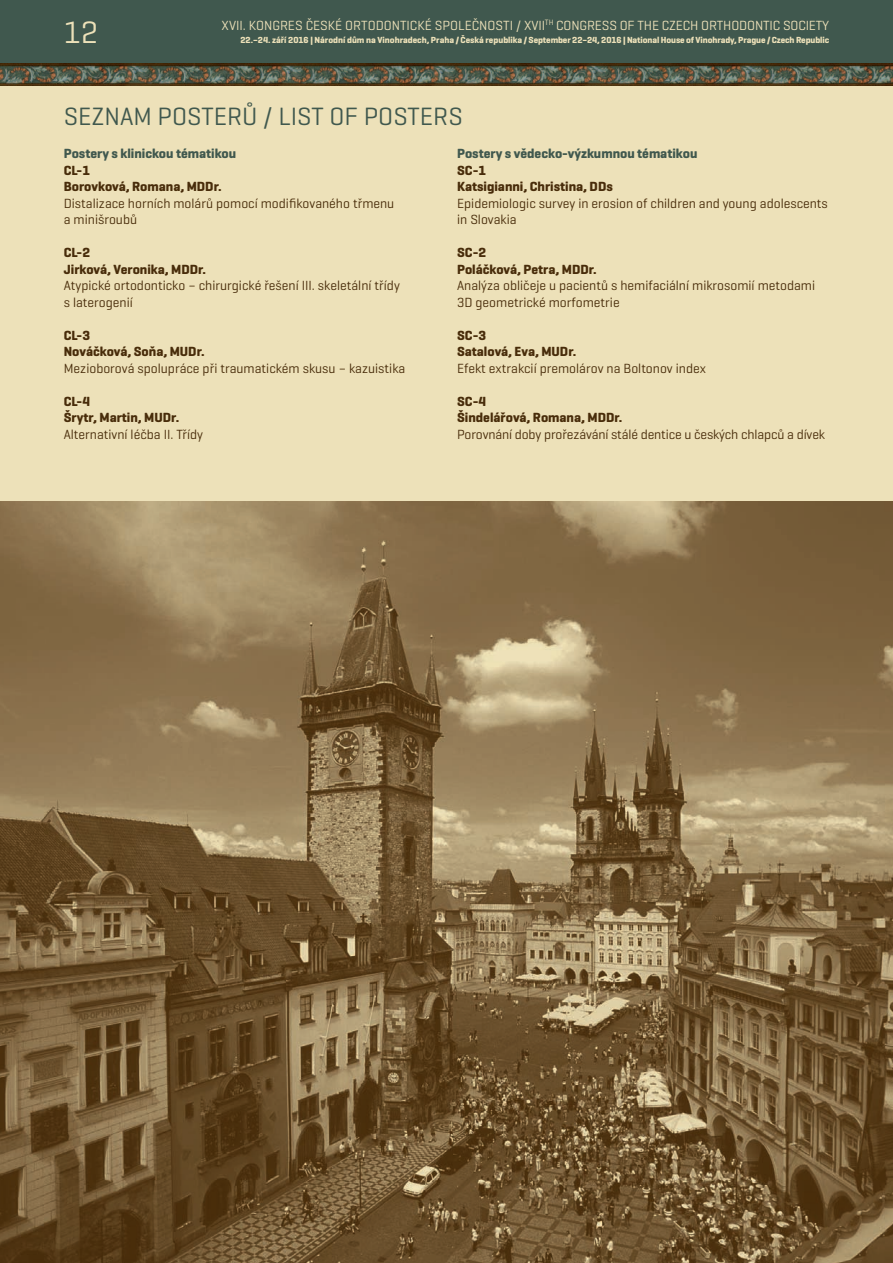
<style>
.page{position:relative;width:893px;height:1263px;background:#ede1b9}
.page>*{position:absolute;margin:0;border:0;box-sizing:border-box;transform-origin:0 0}
.t1{font:31.5px "Geogrotesque";color:#ede1b9}
.t2{font:25.5px "Geogrotesque";color:#40584e}
.t3{font:13.5px/16.5px "Geogrotesque";color:#482c0a}
.t4{font:700 13.5px/16.5px "Geogrotesque";color:#482c0a}
.t5{font:13.5px "Geogrotesque";letter-spacing:-.005em;color:#ede1b9}
.t6{font:700 13.5px "Geogrotesque";color:#40584e}
.t7{font:700 9px "Geogrotesque";letter-spacing:-.01em;color:#ede1b9}
</style>
<div class="page">
<div style="left:0;top:0;width:893px;height:64px;background:#40584e"></div>
<img style="left:0;top:64px;width:893px;height:21px">
<img style="left:0;top:502px;width:893px;height:761px">
<h1 class="t1" style="left:64px;top:20px;width:36px">12</h1>
<p class="t5" style="left:222px;top:20px;width:609px">XVII. KONGRES ČESKÉ ORTODONTICKÉ SPOLEČNOSTI / XVII<sup>TH</sup> CONGRESS OF THE CZECH ORTHODONTIC SOCIETY</p>
<p class="t7" style="left:240px;top:36px;width:590px">22.–24. září 2016 | Národní dům na Vinohradech, Praha / Česká republika / September 22–24, 2016 | National House of Vinohrady, Prague / Czech Republic</p>
<h2 class="t2" style="left:64px;top:107px;width:400px">SEZNAM POSTERŮ / LIST OF POSTERS</h2>
<p class="t6" style="left:64px;top:149px;width:174px">Postery s klinickou tématikou</p>
<p class="t4" style="left:64px;top:163px;width:159px">CL-1<br>Borovková, Romana, MDDr.</p>
<p class="t3" style="left:64px;top:196px;width:332px">Distalizace horních molárů pomocí modifikovaného třmenu a minišroubů</p>
<p class="t4" style="left:64px;top:245px;width:144px">CL-2<br>Jirková, Veronika, MDDr.</p>
<p class="t3" style="left:64px;top:278px;width:338px">Atypické ortodonticko – chirurgické řešení III. skeletální třídy s laterogenií</p>
<p class="t4" style="left:64px;top:328px;width:142px">CL-3<br>Nováčková, Soňa, MUDr.</p>
<p class="t3" style="left:64px;top:361px;width:343px">Mezioborová spolupráce při traumatickém skusu – kazuistika</p>
<p class="t4" style="left:64px;top:394px;width:117px">CL-4<br>Šrytr, Martin, MUDr.</p>
<p class="t3" style="left:64px;top:427px;width:141px">Alternativní léčba II. Třídy</p>
<p class="t6" style="left:457px;top:149px;width:242px">Postery s vědecko-výzkumnou tématikou</p>
<p class="t4" style="left:457px;top:163px;width:157px">SC-1<br>Katsigianni, Christina, DDs</p>
<p class="t3" style="left:457px;top:196px;width:372px">Epidemiologic survey in erosion of children and young adolescents in Slovakia</p>
<p class="t4" style="left:457px;top:245px;width:141px">SC-2<br>Poláčková, Petra, MDDr.</p>
<p class="t3" style="left:457px;top:278px;width:360px">Analýza obličeje u pacientů s hemifaciální mikrosomií metodami<br>3D geometrické morfometrie</p>
<p class="t4" style="left:457px;top:328px;width:121px">SC-3<br>Satalová, Eva, MUDr.</p>
<p class="t3" style="left:457px;top:361px;width:250px">Efekt extrakcií premolárov na Boltonov index</p>
<p class="t4" style="left:457px;top:394px;width:167px">SC-4<br>Šindelářová, Romana, MDDr.</p>
<p class="t3" style="left:457px;top:427px;width:369px">Porovnání doby prořezávání stálé dentice u českých chlapců a dívek</p>
</div>
